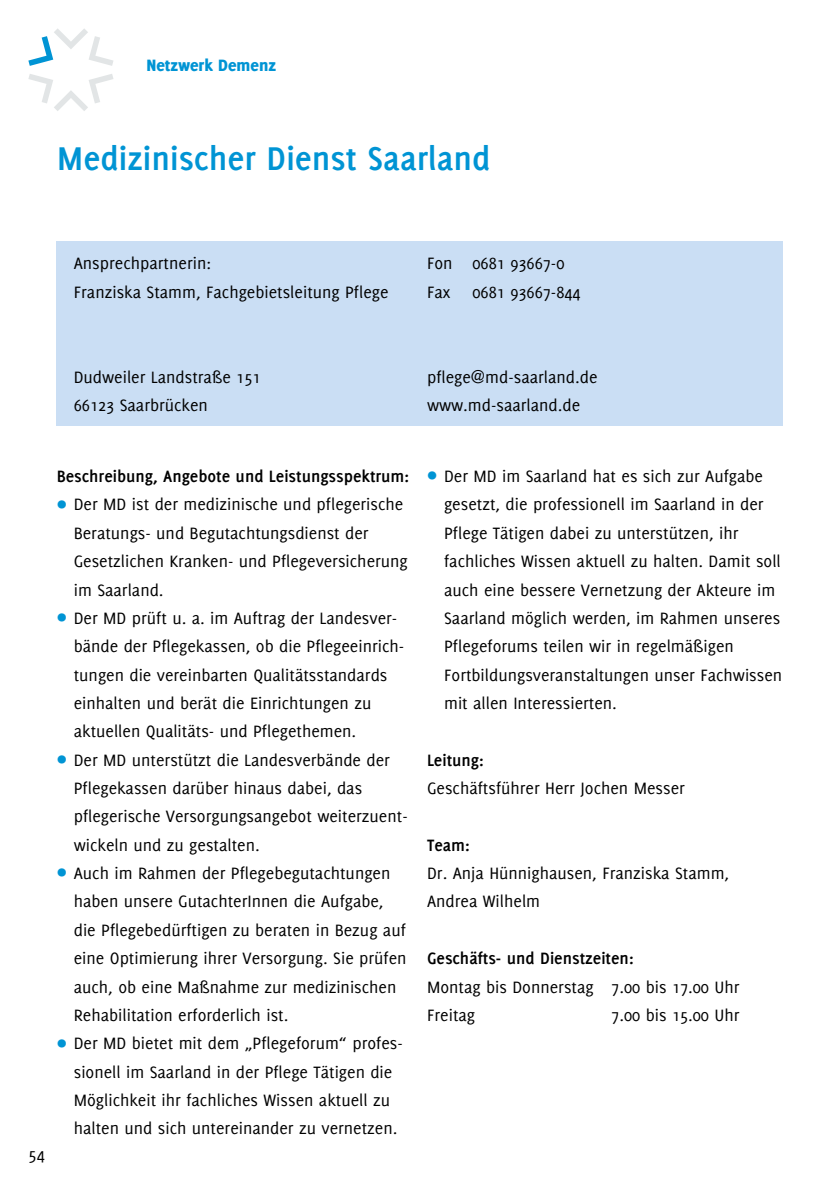
<style>
.page{position:relative;width:840px;height:1191px;background:#fff}
.page>*{position:absolute;margin:0;border:0;box-sizing:border-box;transform-origin:0 0}
.Headline_18_pt_Ressortfarbe{font:700 36px "Delicious";color:#0094d4}
.Fließtext_9_pt_normal_schwarz{font:18px/28.4px "Delicious";color:#000}
.Fließtext_9pt_fett_schwarz{font:700 18px "Delicious";color:#000}
.t1{font:800 18px "Delicious";color:#0094d4}
.s1{font-size:24px;color:#0094d4}
</style>
<div class="page">
<div style="left:57px;top:241px;width:725px;height:184px;background:#cadef4"></div>
<svg style="left:28px;top:28px;width:85px;height:38px"></svg>
<svg style="left:28px;top:74px;width:85px;height:37px"></svg>
<p class="t1" style="left:146px;top:54px;width:131px">Netzwerk Demenz</p>
<p class="Headline_18_pt_Ressortfarbe" style="left:57px;top:138px;width:435px">Medizinischer Dienst Saarland</p>
<p class="Fließtext_9_pt_normal_schwarz" style="left:74px;top:249px;width:139px">Ansprechpartnerin:</p>
<p class="Fließtext_9_pt_normal_schwarz" style="left:74px;top:277px;width:316px">Franziska Stamm, Fachgebietsleitung Pflege</p>
<p class="Fließtext_9_pt_normal_schwarz" style="left:427px;top:249px;width:139px">Fon 0681 93667-0</p>
<p class="Fließtext_9_pt_normal_schwarz" style="left:427px;top:277px;width:155px">Fax 0681 93667-844</p>
<p class="Fließtext_9_pt_normal_schwarz" style="left:74px;top:362px;width:188px">Dudweiler Landstraße 151</p>
<p class="Fließtext_9_pt_normal_schwarz" style="left:74px;top:391px;width:136px">66123 Saarbrücken</p>
<p class="Fließtext_9_pt_normal_schwarz" style="left:427px;top:362px;width:172px">pflege@md-saarland.de</p>
<p class="Fließtext_9_pt_normal_schwarz" style="left:427px;top:391px;width:154px">www.md-saarland.de</p>
<p class="Fließtext_9_pt_normal_schwarz" style="left:28px;top:1139px;width:18px">54</p>
<p class="Fließtext_9pt_fett_schwarz" style="left:57px;top:466px;width:354px">Beschreibung, Angebote und Leistungsspektrum:</p>
<p class="Fließtext_9_pt_normal_schwarz" style="left:74px;top:490px;width:335px;text-indent:-17px"><span class="s1">•</span> Der MD ist der medizinische und pflegerische Beratungs- und Begutachtungsdienst der Gesetzlichen Kranken- und Pflegeversicherung im Saarland.</p>
<p class="Fließtext_9_pt_normal_schwarz" style="left:74px;top:603px;width:332px;text-indent:-17px"><span class="s1">•</span> Der MD prüft u. a. im Auftrag der Landesver&shy;bände der Pflegekassen, ob die Pflegeeinrich&shy;tungen die vereinbarten Qualitätsstandards einhalten und berät die Einrichtungen zu aktuellen Qualitäts- und Pflegethemen.</p>
<p class="Fließtext_9_pt_normal_schwarz" style="left:74px;top:745px;width:335px;text-indent:-17px"><span class="s1">•</span> Der MD unterstützt die Landesverbände der Pflegekassen darüber hinaus dabei, das pflegerische Versorgungsangebot weiterzuent&shy;wickeln und zu gestalten.</p>
<p class="Fließtext_9_pt_normal_schwarz" style="left:74px;top:858px;width:334px;text-indent:-17px"><span class="s1">•</span> Auch im Rahmen der Pflegebegutachtungen haben unsere GutachterInnen die Aufgabe, die Pflegebedürftigen zu beraten in Bezug auf eine Optimierung ihrer Versorgung. Sie prüfen auch, ob eine Maßnahme zur medizinischen Rehabilitation erforderlich ist.</p>
<p class="Fließtext_9_pt_normal_schwarz" style="left:74px;top:1028px;width:330px;text-indent:-17px"><span class="s1">•</span> Der MD bietet mit dem „Pflegeforum“ profes&shy;sionell im Saarland in der Pflege Tätigen die Möglichkeit ihr fachliches Wissen aktuell zu halten und sich untereinander zu vernetzen.</p>
<p class="Fließtext_9_pt_normal_schwarz" style="left:444px;top:462px;width:339px;text-indent:-17px"><span class="s1">•</span> Der MD im Saarland hat es sich zur Aufgabe gesetzt, die professionell im Saarland in der Pflege Tätigen dabei zu unterstützen, ihr fachliches Wissen aktuell zu halten. Damit soll auch eine bessere Vernetzung der Akteure im Saarland möglich werden, im Rahmen unseres Pflegeforums teilen wir in regelmäßigen Fortbildungsveranstaltungen unser Fachwissen mit allen Interessierten.</p>
<p class="Fließtext_9pt_fett_schwarz" style="left:427px;top:749px;width:58px">Leitung:</p>
<p class="Fließtext_9_pt_normal_schwarz" style="left:427px;top:773px;width:259px">Geschäftsführer Herr Jochen Messer</p>
<p class="Fließtext_9pt_fett_schwarz" style="left:427px;top:834px;width:44px">Team:</p>
<p class="Fließtext_9_pt_normal_schwarz" style="left:427px;top:858px;width:303px">Dr. Anja Hünnighausen, Franziska Stamm,<br>Andrea Wilhelm</p>
<p class="Fließtext_9pt_fett_schwarz" style="left:427px;top:948px;width:208px">Geschäfts- und Dienstzeiten:</p>
<p class="Fließtext_9_pt_normal_schwarz" style="left:427px;top:972px;width:314px">Montag bis Donnerstag 7.00 bis 17.00 Uhr</p>
<p class="Fließtext_9_pt_normal_schwarz" style="left:427px;top:1000px;width:50px">Freitag</p>
<p class="Fließtext_9_pt_normal_schwarz" style="left:611px;top:1000px;width:130px">7.00 bis 15.00 Uhr</p>
</div>
